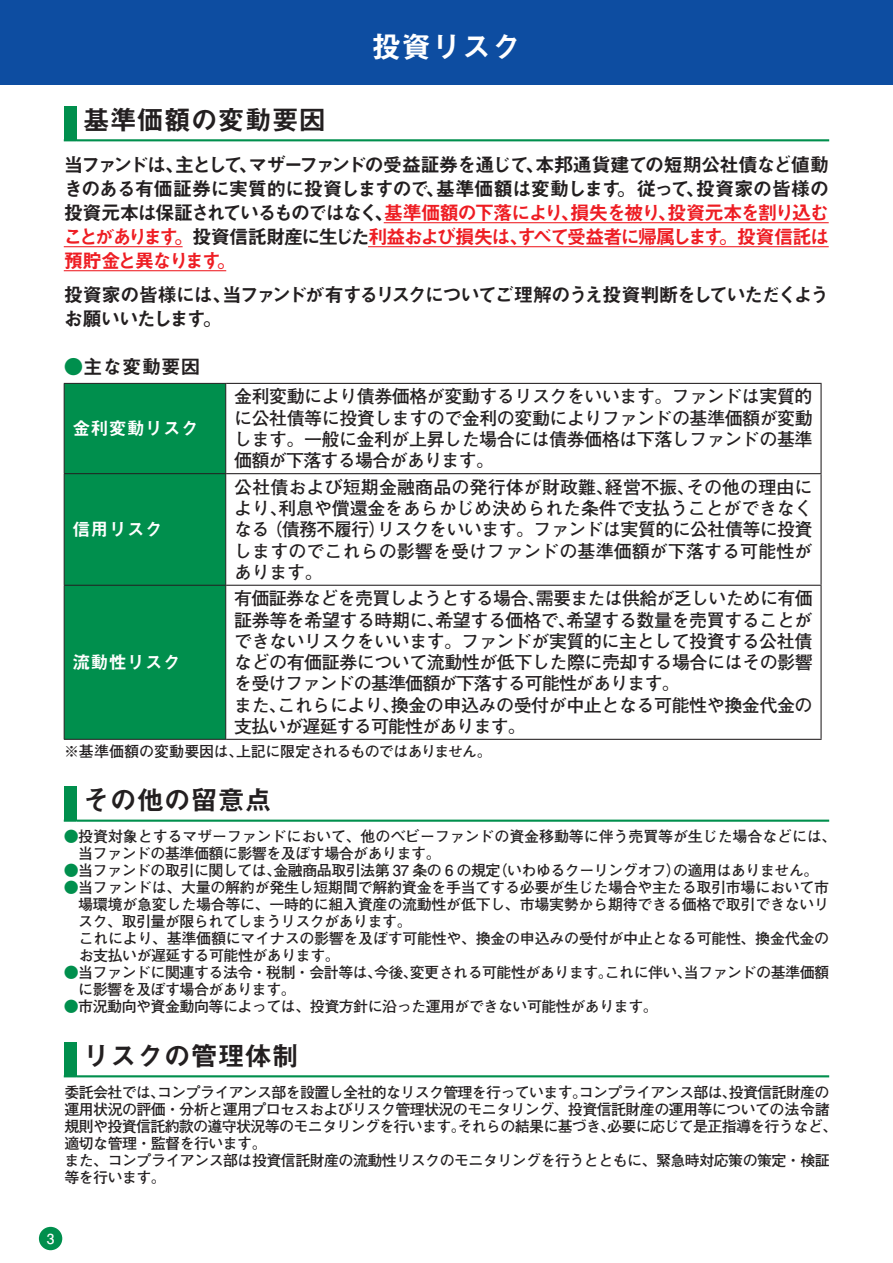
<style>
.page{position:relative;width:893px;height:1263px;background:#fff}
.page>*{position:absolute;margin:0;border:0;box-sizing:border-box;transform-origin:0 0}
.t1{font:30px "Midashi Go Pro MB31";color:#fff}
.t2{font:27px "Midashi Go Pro MB31";color:#231f20}
.t3{font:19.5px/24px "Midashi Go Pro MB31";letter-spacing:-.095em;color:#231f20}
.t4{font:700 18px/21.3px "Futo Go B101 Pro";letter-spacing:-.025em;color:#231f20;text-align:justify}
.t5{font:18px "Midashi Go Pro MB31";color:#fff}
.t6{font:700 15px/17px "Futo Go B101 Pro";letter-spacing:-.035em;color:#231f20}
.t7{font:700 15px/17px "Futo Go B101 Pro";letter-spacing:-.01em;color:#231f20}
.t8{font:700 13.8px "Futo Go B101 Pro";color:#fff}
.s1{color:#ee1d23}
.s2{color:#008f4d}
</style>
<div class="page">
<div style="left:39px;top:1227px;width:23px;height:23px;background:#008f4d;border-radius:50%"></div>
<div style="left:0;top:0;width:893px;height:85px;background:#0d4da1"></div>
<div style="left:65px;top:384px;width:160px;height:355px;background:#008f4d"></div>
<hr style="left:226px;top:383px;width:596px;height:1px;background:#231f20">
<hr style="left:820px;top:384px;width:2px;height:89px;background:#231f20">
<hr style="left:226px;top:473px;width:596px;height:1px;background:#231f20">
<hr style="left:820px;top:474px;width:2px;height:111px;background:#231f20">
<hr style="left:226px;top:585px;width:596px;height:1px;background:#231f20">
<hr style="left:820px;top:586px;width:2px;height:153px;background:#231f20">
<hr style="left:226px;top:739px;width:596px;height:1px;background:#231f20">
<hr style="left:64px;top:383px;width:162px;height:1px;background:#231f20">
<hr style="left:64px;top:384px;width:1px;height:89px;background:#231f20">
<hr style="left:225px;top:384px;width:1px;height:89px;background:#231f20">
<hr style="left:64px;top:473px;width:162px;height:1px;background:#231f20">
<hr style="left:64px;top:474px;width:1px;height:111px;background:#231f20">
<hr style="left:225px;top:474px;width:1px;height:111px;background:#231f20">
<hr style="left:64px;top:585px;width:162px;height:1px;background:#231f20">
<hr style="left:64px;top:586px;width:1px;height:153px;background:#231f20">
<hr style="left:225px;top:586px;width:1px;height:153px;background:#231f20">
<hr style="left:64px;top:739px;width:162px;height:1px;background:#231f20">
<hr style="left:384px;top:222px;width:445px;height:1px;background:#ee1d23">
<hr style="left:64px;top:246px;width:119px;height:1px;background:#ee1d23">
<hr style="left:368px;top:246px;width:461px;height:1px;background:#ee1d23">
<hr style="left:64px;top:270px;width:162px;height:1px;background:#ee1d23">
<div style="left:64px;top:106px;width:13px;height:34px;background:#008f4d"></div>
<svg style="left:64px;top:140px;width:13px;height:1px"></svg>
<hr style="left:77px;top:139px;width:752px;height:2px;background:#008f4d">
<div style="left:64px;top:787px;width:13px;height:34px;background:#008f4d"></div>
<svg style="left:64px;top:821px;width:13px;height:1px"></svg>
<hr style="left:77px;top:819px;width:752px;height:3px;background:#008f4d">
<div style="left:64px;top:1042px;width:13px;height:34px;background:#008f4d"></div>
<svg style="left:64px;top:1076px;width:13px;height:1px"></svg>
<hr style="left:77px;top:1075px;width:752px;height:2px;background:#008f4d">
<h2 class="t2" style="left:83px;top:98px;width:244px">基準価額の変動要因</h2>
<h1 class="t1" style="left:371px;top:23px;width:151px">投資リスク</h1>
<h3 class="t3" style="left:63px;top:150px;width:767px;text-align:justify">当ファンドは、主として、マザーファンドの受益証券を通じて、本邦通貨建ての短期公社債など値動きのある有価証券に実質的に投資しますので、基準価額は変動します。従って、投資家の皆様の投資元本は保証されているものではなく、<span class="s1">基準価額の下落により、損失を被り、投資元本を割り込むことがあります。</span>投資信託財産に生じた<span class="s1">利益および損失は、すべて受益者に帰属します。投資信託は預貯金と異なります。</span></h3>
<h3 class="t3" style="left:64px;top:280px;width:767px">投資家の皆様には、当ファンドが有するリスクについてご理解のうえ投資判断をしていただくようお願いいたします。</h3>
<h3 class="t3" style="left:64px;top:353px;width:138px"><span class="s2">●</span>主な変動要因</h3>
<p class="t5" style="left:73px;top:414px;width:127px">金利変動リスク</p>
<p class="t5" style="left:73px;top:515px;width:91px">信用リスク</p>
<p class="t4" style="left:234px;top:384px;width:580px">金利変動により債券価格が変動するリスクをいいます。ファンドは実質的に公社債等に投資しますので金利の変動によりファンドの基準価額が変動します。一般に金利が上昇した場合には債券価格は下落しファンドの基準価額が下落する場合があります。</p>
<p class="t4" style="left:234px;top:474px;width:580px">公社債および短期金融商品の発行体が財政難、経営不振、その他の理由により、利息や償還金をあらかじめ決められた条件で支払うことができなくなる（債務不履行）リスクをいいます。ファンドは実質的に公社債等に投資しますのでこれらの影響を受けファンドの基準価額が下落する可能性があります。</p>
<p class="t4" style="left:234px;top:585px;width:580px;text-align:left">有価証券などを売買しようとする場合、需要または供給が乏しいために有価証券等を希望する時期に、希望する価格で、希望する数量を売買することができないリスクをいいます。ファンドが実質的に主として投資する公社債などの有価証券について流動性が低下した際に売却する場合にはその影響を受けファンドの基準価額が下落する可能性があります。<br>また、これらにより、換金の申込みの受付が中止となる可能性や換金代金の支払いが遅延する可能性があります。</p>
<p class="t6" style="left:64px;top:741px;width:429px">※基準価額の変動要因は、上記に限定されるものではありません。</p>
<p class="t5" style="left:73px;top:648px;width:109px">流動性リスク</p>
<h2 class="t2" style="left:83px;top:778px;width:190px">その他の留意点</h2>
<p class="t7" style="left:78px;top:826px;width:760px;text-indent:-14px"><span class="s2">●</span>投資対象とするマザーファンドにおいて、他のベビーファンドの資金移動等に伴う売買等が生じた場合などには、当ファンドの基準価額に影響を及ぼす場合があります。</p>
<p class="t6" style="left:64px;top:860px;width:756px"><span class="s2">●</span>当ファンドの取引に関しては、金融商品取引法第 37 条の 6 の規定（いわゆるクーリングオフ）の適用はありません。</p>
<p class="t6" style="left:78px;top:877px;width:752px;text-indent:-14px"><span class="s2">●</span>当ファンドは、大量の解約が発生し短期間で解約資金を手当てする必要が生じた場合や主たる取引市場において市場環境が急変した場合等に、一時的に組入資産の流動性が低下し、市場実勢から期待できる価格で取引できないリスク、取引量が限られてしまうリスクがあります。<br>これにより、基準価額にマイナスの影響を及ぼす可能性や、換金の申込みの受付が中止となる可能性、換金代金のお支払いが遅延する可能性があります。</p>
<p class="t6" style="left:78px;top:962px;width:752px;text-indent:-14px"><span class="s2">●</span>当ファンドに関連する法令・税制・会計等は、今後、変更される可能性があります。これに伴い、当ファンドの基準価額に影響を及ぼす場合があります。</p>
<p class="t6" style="left:64px;top:996px;width:596px"><span class="s2">●</span>市況動向や資金動向等によっては、投資方針に沿った運用ができない可能性があります。</p>
<h2 class="t2" style="left:83px;top:1034px;width:217px">リスクの管理体制</h2>
<p class="t6" style="left:64px;top:1082px;width:774px">委託会社では、コンプライアンス部を設置し全社的なリスク管理を行っています。コンプライアンス部は、投資信託財産の運用状況の評価・分析と運用プロセスおよびリスク管理状況のモニタリング、投資信託財産の運用等についての法令諸規則や投資信託約款の遵守状況等のモニタリングを行います。それらの結果に基づき、必要に応じて是正指導を行うなど、適切な管理・監督を行います。<br>また、コンプライアンス部は投資信託財産の流動性リスクのモニタリングを行うとともに、緊急時対応策の策定・検証等を行います。</p>
<p class="t8" style="left:47px;top:1227px;width:9px">3</p>
</div>
